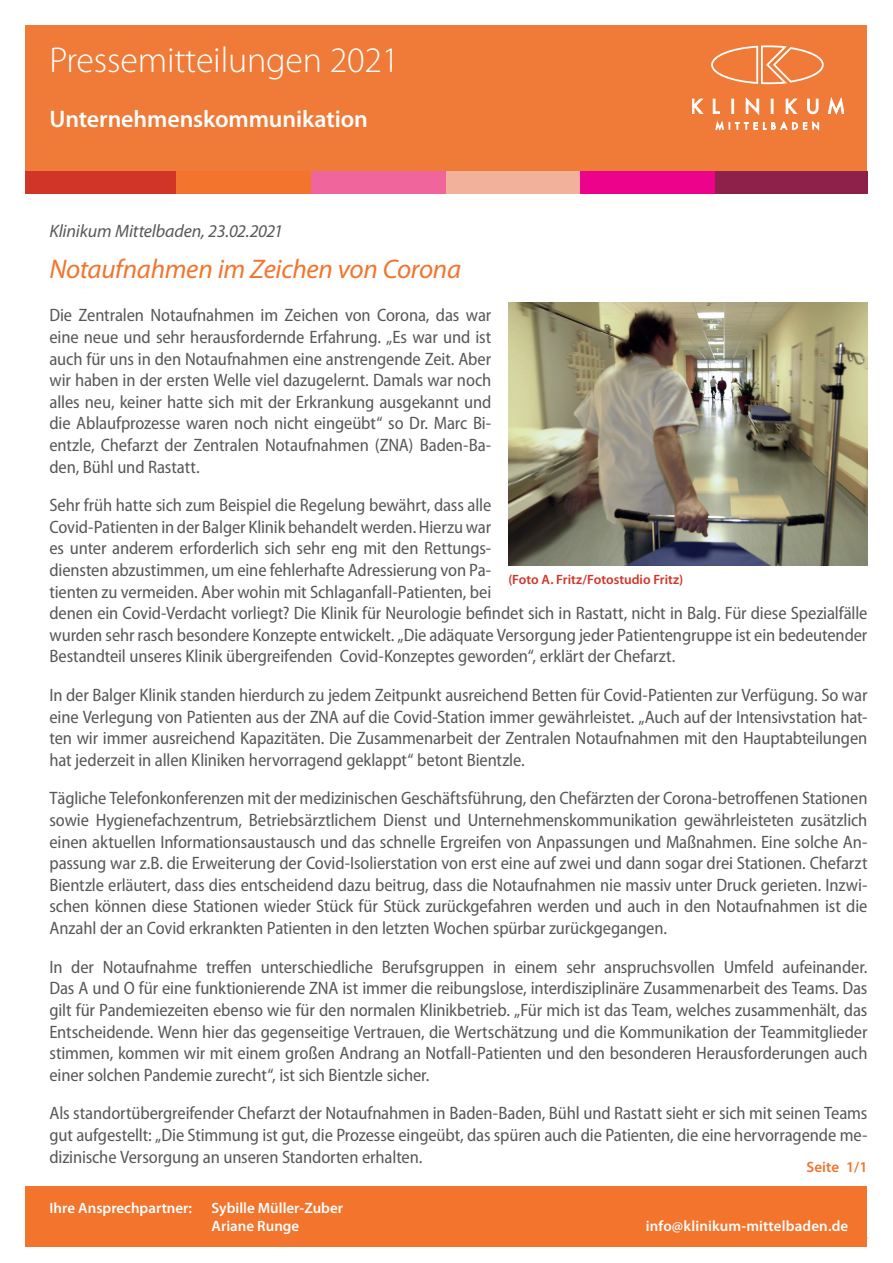
<style>
.page{position:relative;width:893px;height:1263px;background:#fff}
.page>*{position:absolute;margin:0;border:0;box-sizing:border-box;transform-origin:0 0}
.t1{font:300 36px "Myriad Pro";letter-spacing:-.005em;color:#fff}
.t2{font:italic 27px "Myriad Pro";letter-spacing:-.01em;color:#f3742c}
.t3{font:600 24px "Myriad Pro";letter-spacing:-.005em;color:#fff}
.t4{font:semi-condensed 18px/21.6px "Myriad Pro";letter-spacing:-.01em;color:#57585a;text-align:justify}
.t5{font:italic 18px "Myriad Pro";letter-spacing:-.01em;color:#57585a}
.t6{font:600 15px/18px "Myriad Pro";color:#fff}
.t7{font:600 15px "Myriad Pro";letter-spacing:.01em;color:#f3742c}
.t8{font:600 13.5px "Myriad Pro";color:#d03528}
</style>
<div class="page">
<div style="left:26px;top:26px;width:841px;height:156px;background:#f07a37"></div>
<div style="left:26px;top:171px;width:150px;height:22px;background:#d03528"></div>
<div style="left:176px;top:171px;width:135px;height:22px;background:#f3742c"></div>
<div style="left:311px;top:171px;width:135px;height:22px;background:#f0659c"></div>
<div style="left:446px;top:171px;width:134px;height:22px;background:#f1b19a"></div>
<div style="left:580px;top:171px;width:135px;height:22px;background:#ed028c"></div>
<div style="left:715px;top:171px;width:152px;height:22px;background:#8e214a"></div>
<svg style="left:692px;top:99px;width:11px;height:15px"></svg>
<svg style="left:713px;top:97px;width:106px;height:33px"></svg>
<svg style="left:828px;top:97px;width:16px;height:17px"></svg>
<svg style="left:711px;top:45px;width:113px;height:40px"></svg>
<div style="left:26px;top:1186px;width:841px;height:60px;background:#f3742c"></div>
<img style="left:508px;top:303px;width:359px;height:263px">
<h1 class="t1" style="left:49px;top:41px;width:351px">Pressemitteilungen 2021</h1>
<h3 class="t3" style="left:49px;top:105px;width:320px">Unternehmenskommunikation</h3>
<p class="t5" style="left:49px;top:222px;width:235px">Klinikum Mittelbaden, 23.02.2021</p>
<h2 class="t2" style="left:49px;top:255px;width:413px">Notaufnahmen im Zeichen von Corona</h2>
<p class="t4" style="left:49px;top:305px;width:443px">Die Zentralen Notaufnahmen im Zeichen von Corona, das war eine neue und sehr herausfordernde Erfahrung. „Es war und ist auch für uns in den Notaufnahmen eine anstrengende Zeit. Aber wir haben in der ersten Welle viel dazugelernt. Damals war noch alles neu, keiner hatte sich mit der Erkrankung ausgekannt und die Ablaufprozesse waren noch nicht eingeübt“ so Dr. Marc Bi&shy;entzle, Chefarzt der Zentralen Notaufnahmen (ZNA) Baden-Ba&shy;den, Bühl und Rastatt.</p>
<p class="t4" style="left:49px;top:495px;width:820px;text-align:left">Sehr früh hatte sich zum Beispiel die Regelung bewährt, dass alle<br>Covid-Patienten in der Balger Klinik behandelt werden. Hierzu war<br>es unter anderem erforderlich sich sehr eng mit den Rettungs-<br>diensten abzustimmen, um eine fehlerhafte Adressierung von Pa-<br>tienten zu vermeiden. Aber wohin mit Schlaganfall-Patienten, bei<br>denen ein Covid-Verdacht vorliegt? Die Klinik für Neurologie befindet sich in Rastatt, nicht in Balg. Für diese Spezialfälle wurden sehr rasch besondere Konzepte entwickelt. „Die adäquate Versorgung jeder Patientengruppe ist ein bedeutender Bestandteil unseres Klinik übergreifenden Covid-Konzeptes geworden“, erklärt der Chefarzt.</p>
<p class="t4" style="left:49px;top:685px;width:819px">In der Balger Klinik standen hierdurch zu jedem Zeitpunkt ausreichend Betten für Covid-Patienten zur Verfügung. So war eine Verlegung von Patienten aus der ZNA auf die Covid-Station immer gewährleistet. „Auch auf der Intensivstation hat&shy;ten wir immer ausreichend Kapazitäten. Die Zusammenarbeit der Zentralen Notaufnahmen mit den Hauptabteilungen hat jederzeit in allen Kliniken hervorragend geklappt“ betont Bientzle.</p>
<p class="t4" style="left:49px;top:788px;width:820px">Tägliche Telefonkonferenzen mit der medizinischen Geschäftsführung, den Chefärzten der Corona-betroffenen Stationen sowie Hygienefachzentrum, Betriebsärztlichem Dienst und Unternehmenskommunikation gewährleisteten zusätzlich einen aktuellen Informationsaustausch und das schnelle Ergreifen von Anpassungen und Maßnahmen. Eine solche An&shy;passung war z.B. die Erweiterung der Covid-Isolierstation von erst eine auf zwei und dann sogar drei Stationen. Chefarzt Bientzle erläutert, dass dies entscheidend dazu beitrug, dass die Notaufnahmen nie massiv unter Druck gerieten. Inzwi&shy;schen können diese Stationen wieder Stück für Stück zurückgefahren werden und auch in den Notaufnahmen ist die Anzahl der an Covid erkrankten Patienten in den letzten Wochen spürbar zurückgegangen.</p>
<p class="t4" style="left:49px;top:956px;width:819px">In der Notaufnahme treffen unterschiedliche Berufsgruppen in einem sehr anspruchsvollen Umfeld aufeinander.<br>Das A und O für eine funktionierende ZNA ist immer die reibungslose, interdisziplinäre Zusammenarbeit des Teams. Das gilt für Pandemiezeiten ebenso wie für den normalen Klinikbetrieb. „Für mich ist das Team, welches zusammenhält, das Entscheidende. Wenn hier das gegenseitige Vertrauen, die Wertschätzung und die Kommunikation der Teammitglieder stimmen, kommen wir mit einem großen Andrang an Notfall-Patienten und den besonderen Herausforderungen auch einer solchen Pandemie zurecht“, ist sich Bientzle sicher.</p>
<p class="t4" style="left:49px;top:1103px;width:819px">Als standortübergreifender Chefarzt der Notaufnahmen in Baden-Baden, Bühl und Rastatt sieht er sich mit seinen Teams gut aufgestellt: „Die Stimmung ist gut, die Prozesse eingeübt, das spüren auch die Patienten, die eine hervorragende me&shy;dizinische Versorgung an unseren Standorten erhalten.</p>
<p class="t8" style="left:508px;top:572px;width:176px">(Foto A. Fritz/Fotostudio Fritz)</p>
<p class="t7" style="left:806px;top:1159px;width:63px">Seite 1/1</p>
<p class="t6" style="left:50px;top:1199px;width:144px">Ihre Ansprechpartner:</p>
<p class="t6" style="left:212px;top:1199px;width:133px">Sybille Müller-Zuber<br>Ariane Runge</p>
<p class="t6" style="left:646px;top:1217px;width:204px">info@klinikum-mittelbaden.de</p>
</div>
